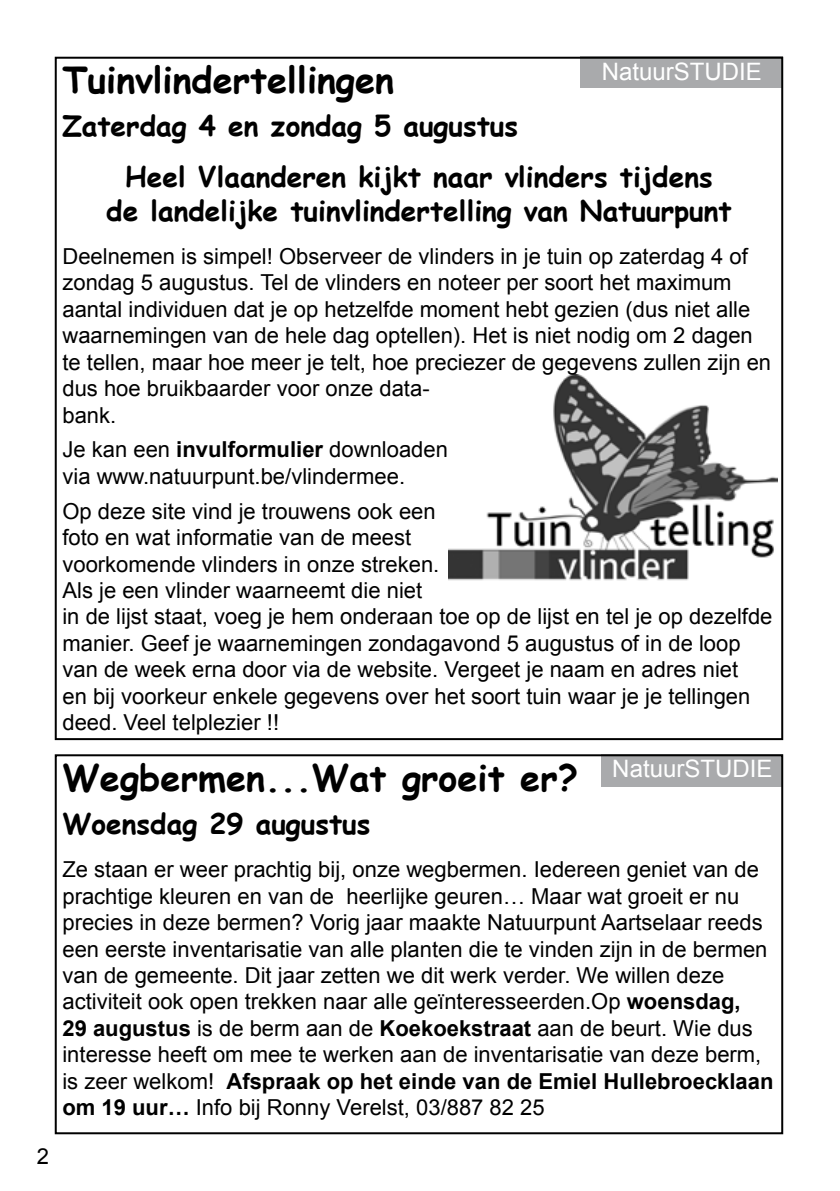
<style>
.page{position:relative;width:840px;height:1191px;background:#fff}
.page>*{position:absolute;margin:0;border:0;box-sizing:border-box;transform-origin:0 0}
.t1{font:700 36px "Comic Sans MS";color:#000}
.t2{font:700 28px/50.6px "Comic Sans MS";color:#000}
.t3{font:24px "Arial";color:#fff}
.t4{font:22px/26.4px "Arial";color:#000}
.s1{font-weight:700}
</style>
<div class="page">
<div style="left:580px;top:57px;width:202px;height:31px;background:#a9aaac"></div>
<div style="left:601px;top:754px;width:181px;height:33px;background:#a9aaac"></div>
<div style="left:55px;top:754px;width:727px;height:380px;border:2px solid #000"></div>
<img style="left:448px;top:374px;width:329px;height:207px">
<p class="t3" style="left:601px;top:56px;width:162px">NatuurSTUDIE</p>
<h1 class="t1" style="left:62px;top:53px;width:333px">Tuinvlindertellingen</h1>
<p class="t2" style="left:125px;top:100px;width:588px;text-indent:-63px">Zaterdag 4 en zondag 5 augustus<br>Heel Vlaanderen kijkt naar vlinders tijdens</p>
<p class="t2" style="left:106px;top:184px;width:626px">de landelijke tuinvlindertelling van Natuurpunt</p>
<p class="t4" style="left:62px;top:243px;width:710px">Deelnemen is simpel! Observeer de vlinders in je tuin op zaterdag 4 of zondag 5 augustus. Tel de vlinders en noteer per soort het maximum aantal individuen dat je op hetzelfde moment hebt gezien (dus niet alle waarnemingen van de hele dag optellen). Het is niet nodig om 2 dagen te tellen, maar hoe meer je telt, hoe preciezer de gegevens zullen zijn en dus hoe bruikbaarder voor onze data-<br>bank.</p>
<p class="t4" style="left:62px;top:437px;width:387px">Je kan een <span class="s1">invulformulier</span> downloaden via www.natuurpunt.be/vlindermee.</p>
<p class="t4" style="left:62px;top:498px;width:711px">Op deze site vind je trouwens ook een<br>foto en wat informatie van de meest<br>voorkomende vlinders in onze streken.<br>Als je een vlinder waarneemt die niet<br>in de lijst staat, voeg je hem onderaan toe op de lijst en tel je op dezelfde manier. Geef je waarnemingen zondagavond 5 augustus of in de loop van de week erna door via de website. Vergeet je naam en adres niet<br>en bij voorkeur enkele gegevens over het soort tuin waar je je tellingen deed. Veel telplezier !!</p>
<h1 class="t1" style="left:62px;top:751px;width:711px">Wegbermen...Wat groeit er? <sup>NatuurSTUDIE</sup></h1>
<p class="t2" style="left:62px;top:797px;width:309px">Woensdag 29 augustus</p>
<p class="t4" style="left:62px;top:856px;width:712px">Ze staan er weer prachtig bij, onze wegbermen. Iedereen geniet van de prachtige kleuren en van de heerlijke geuren… Maar wat groeit er nu precies in deze bermen? Vorig jaar maakte Natuurpunt Aartselaar reeds een eerste inventarisatie van alle planten die te vinden zijn in de bermen van de gemeente. Dit jaar zetten we dit werk verder. We willen deze activiteit ook open trekken naar alle geïnteresseerden.Op <span class="s1">woensdag,<br>29 augustus</span> is de berm aan de <span class="s1">Koekoekstraat</span> aan de beurt. Wie dus interesse heeft om mee te werken aan de inventarisatie van deze berm, is zeer welkom! <span class="s1">Afspraak op het einde van de Emiel Hullebroecklaan om 19 uur…</span> Info bij Ronny Verelst, 03/887 82 25</p>
</div>
